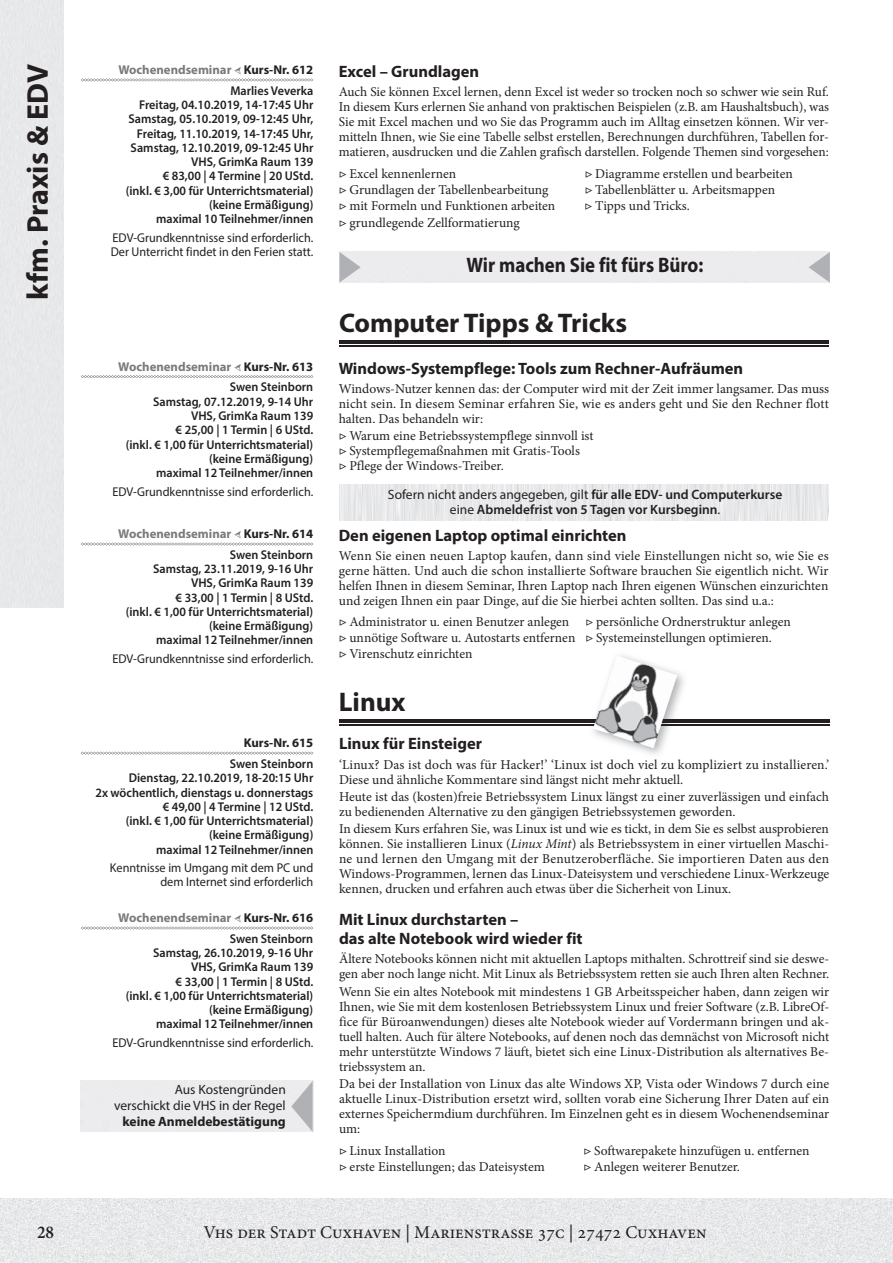
<style>
.page{position:relative;width:893px;height:1263px;background:#fff}
.page>*{position:absolute;margin:0;border:0;box-sizing:border-box;transform-origin:0 0}
.t1{font:700 30px "Myriad Pro";color:#231f20}
.t2{font:700 27px "Myriad Pro";color:#231f20}
.t3{font:700 21px "Myriad Pro";color:#231f20;scale:.9 1}
.t4{font:18px "Minion Pro";color:#231f20}
.t5{font:600 18px "Minion Pro";color:#231f20;scale:.96 1}
.t6{font:700 16.5px/19.5px "Myriad Pro";color:#231f20}
.t7{font:13.5px/15px "Minion Pro";color:#231f20;text-align:justify}
.t8{font:600 13.5px/15px "Myriad Pro";color:#231f20;text-align:center}
.t9{font:13.5px/15.8px "Myriad Pro";color:#231f20;text-align:right}
.t10{font:700 13.5px "Myriad Pro";color:#231f20}
.t11{font:600 12.75px/14.2px "Myriad Pro";color:#231f20;text-align:right;scale:.96 1}
.t12{font:12.75px/14.2px "Myriad Pro";color:#231f20;text-align:right;scale:.96 1}
.t13{font:700 12.75px/20.7px "Myriad Pro";color:#787a7d;text-align:right}
.t14{font:700 12.75px "Myriad Pro";color:#231f20}
.s1{font-family:"Minion Pro";font-weight:400}
.s2{color:#231f20}
.s3{font-weight:600;color:#231f20}
.s4{font-weight:400}
.s5{font-style:italic}
</style>
<div class="page">
<img style="left:0;top:1198px;width:893px;height:65px">
<div style="left:0;top:0;width:64px;height:607px;background:#e8e8ea"></div>
<svg style="left:81px;top:542px;width:232px;height:3px"></svg>
<svg style="left:339px;top:252px;width:22px;height:31px"></svg>
<svg style="left:809px;top:252px;width:21px;height:31px"></svg>
<svg style="left:81px;top:752px;width:232px;height:3px"></svg>
<hr style="left:339px;top:340px;width:490px;height:3px;background:#231f20">
<hr style="left:339px;top:345px;width:490px;height:1px;background:#231f20">
<svg style="left:81px;top:375px;width:232px;height:3px"></svg>
<img style="left:339px;top:484px;width:489px;height:36px">
<svg style="left:81px;top:926px;width:232px;height:3px"></svg>
<svg style="left:81px;top:78px;width:232px;height:3px"></svg>
<hr style="left:339px;top:719px;width:490px;height:3px;background:#231f20">
<hr style="left:339px;top:724px;width:490px;height:1px;background:#231f20">
<img style="left:589px;top:672px;width:99px;height:82px">
<img style="left:589px;top:719px;width:99px;height:3px">
<img style="left:589px;top:724px;width:99px;height:1px">
<img style="left:593px;top:655px;width:84px;height:93px">
<svg style="left:291px;top:1081px;width:22px;height:51px"></svg>
<h1 class="t1" style="left:18px;top:299px;width:237px;rotate:-90deg">kfm. Praxis &amp; EDV</h1>
<p class="t13" style="left:118px;top:59px;width:197px">Wochenendseminar <span class="s1">←</span> <span class="s2">Kurs-Nr. 612<br></span><span class="s3">Marlies Veverka</span></p>
<p class="t11" style="left:126px;top:97px;width:197px">Freitag, 04.10.2019, 14-17:45 Uhr<br>Samstag, 05.10.2019, 09-12:45 Uhr,<br>Freitag, 11.10.2019, 14-17:45 Uhr,<br>Samstag, 12.10.2019, 09-12:45 Uhr<br>VHS, GrimKa Raum 139<br>€ 83,00 | 4 Termine | 20 UStd.<br>(inkl. € 3,00 für Unterrichtsmaterial) (keine Ermäßigung)<br>maximal 10 Teilnehmer/innen</p>
<p class="t12" style="left:111px;top:230px;width:213px;text-align:left">EDV-Grundkenntnisse sind erforderlich.<br>Der Unterricht findet in den Ferien statt.</p>
<p class="t13" style="left:118px;top:356px;width:197px">Wochenendseminar <span class="s1">←</span> <span class="s2">Kurs-Nr. 613<br></span><span class="s3">Swen Steinborn</span></p>
<p class="t11" style="left:126px;top:394px;width:197px">Samstag, 07.12.2019, 9-14 Uhr<br>VHS, GrimKa Raum 139<br>€ 25,00 | 1 Termin | 6 UStd.<br>(inkl. € 1,00 für Unterrichtsmaterial) (keine Ermäßigung)<br>maximal 12 Teilnehmer/innen</p>
<p class="t12" style="left:112px;top:484px;width:211px">EDV-Grundkenntnisse sind erforderlich.</p>
<p class="t13" style="left:118px;top:523px;width:197px">Wochenendseminar <span class="s1">←</span> <span class="s2">Kurs-Nr. 614<br></span><span class="s3">Swen Steinborn</span></p>
<p class="t11" style="left:126px;top:561px;width:197px">Samstag, 23.11.2019, 9-16 Uhr<br>VHS, GrimKa Raum 139<br>€ 33,00 | 1 Termin | 8 UStd.<br>(inkl. € 1,00 für Unterrichtsmaterial) (keine Ermäßigung)<br>maximal 12 Teilnehmer/innen</p>
<p class="t12" style="left:112px;top:651px;width:211px">EDV-Grundkenntnisse sind erforderlich.</p>
<p class="t14" style="left:244px;top:735px;width:71px">Kurs-Nr. 615</p>
<p class="t11" style="left:95px;top:756px;width:228px">Swen Steinborn<br>Dienstag, 22.10.2019, 18-20:15 Uhr<br>2x wöchentlich, dienstags u. donnerstags € 49,00 | 4 Termine | 12 UStd.<br>(inkl. € 1,00 für Unterrichtsmaterial) (keine Ermäßigung)<br>maximal 12 Teilnehmer/innen</p>
<p class="t12" style="left:110px;top:860px;width:213px">Kenntnisse im Umgang mit dem PC und dem Internet sind erforderlich</p>
<p class="t13" style="left:118px;top:907px;width:197px">Wochenendseminar <span class="s1">←</span> <span class="s2">Kurs-Nr. 616<br></span><span class="s3">Swen Steinborn</span></p>
<p class="t11" style="left:126px;top:945px;width:197px">Samstag, 26.10.2019, 9-16 Uhr<br>VHS, GrimKa Raum 139<br>€ 33,00 | 1 Termin | 8 UStd.<br>(inkl. € 1,00 für Unterrichtsmaterial) (keine Ermäßigung)<br>maximal 12 Teilnehmer/innen</p>
<p class="t12" style="left:112px;top:1035px;width:211px">EDV-Grundkenntnisse sind erforderlich.</p>
<p class="t9" style="left:114px;top:1081px;width:173px">Aus Kostengründen<br>verschickt die VHS in der Regel</p>
<p class="t10" style="left:122px;top:1112px;width:165px">keine Anmeldebestätigung</p>
<p class="t6" style="left:339px;top:61px;width:142px">Excel – Grundlagen</p>
<p class="t7" style="left:339px;top:84px;width:492px">Auch Sie können Excel lernen, denn Excel ist weder so trocken noch so schwer wie sein Ruf.<br>In diesem Kurs erlernen Sie anhand von praktischen Beispielen (z.B. am Haushaltsbuch), was Sie mit Excel machen und wo Sie das Programm auch im Alltag einsetzen können. Wir ver&shy;mitteln Ihnen, wie Sie eine Tabelle selbst erstellen, Berechnungen durchführen, Tabellen for&shy;matieren, ausdrucken und die Zahlen grafisch darstellen. Folgende Themen sind vorgesehen:</p>
<p class="t7" style="left:339px;top:166px;width:119px">▷ Excel kennenlernen</p>
<p class="t7" style="left:585px;top:166px;width:210px">▷ Diagramme erstellen und bearbeiten</p>
<p class="t7" style="left:339px;top:182px;width:211px">▷ Grundlagen der Tabellenbearbeitung</p>
<p class="t7" style="left:585px;top:182px;width:192px">▷ Tabellenblätter u. Arbeitsmappen</p>
<p class="t7" style="left:339px;top:199px;width:218px">▷ mit Formeln und Funktionen arbeiten</p>
<p class="t7" style="left:585px;top:199px;width:107px">▷ Tipps und Tricks.</p>
<p class="t7" style="left:339px;top:215px;width:182px">▷ grundlegende Zellformatierung</p>
<h3 class="t3" style="left:467px;top:251px;width:264px">Wir machen Sie fit fürs Büro:</h3>
<h2 class="t2" style="left:339px;top:305px;width:290px">Computer Tipps &amp; Tricks</h2>
<p class="t6" style="left:339px;top:358px;width:406px">Windows-Systempflege: Tools zum Rechner-Aufräumen</p>
<p class="t7" style="left:339px;top:381px;width:492px">Windows-Nutzer kennen das: der Computer wird mit der Zeit immer langsamer. Das muss nicht sein. In diesem Seminar erfahren Sie, wie es anders geht und Sie den Rechner flott halten. Das behandeln wir:</p>
<p class="t7" style="left:339px;top:428px;width:256px;text-align:left">▷ Warum eine Betriebssystempflege sinnvoll ist ▷ Systempflegemaßnahmen mit Gratis-Tools<br>▷ Pflege der Windows-Treiber.</p>
<p class="t8" style="left:388px;top:486px;width:396px"><span class="s4">Sofern nicht anders angegeben, gilt</span> für alle EDV- und Computerkurse <span class="s4">eine</span> Abmeldefrist von 5 Tagen vor Kursbeginn<span class="s4">.</span></p>
<p class="t6" style="left:339px;top:525px;width:289px">Den eigenen Laptop optimal einrichten</p>
<p class="t7" style="left:339px;top:549px;width:491px">Wenn Sie einen neuen Laptop kaufen, dann sind viele Einstellungen nicht so, wie Sie es gerne hätten. Und auch die schon installierte Software brauchen Sie eigentlich nicht. Wir helfen Ihnen in diesem Seminar, Ihren Laptop nach Ihren eigenen Wünschen einzurichten und zeigen Ihnen ein paar Dinge, auf die Sie hierbei achten sollten. Das sind u.a.:</p>
<p class="t7" style="left:339px;top:613px;width:453px;line-height:16.4px;text-align:left">▷ Administrator u. einen Benutzer anlegen ▷ persönliche Ordnerstruktur anlegen ▷ unnötige Software u. Autostarts entfernen ▷ Systemeinstellungen optimieren.<br>▷ Virenschutz einrichten</p>
<h2 class="t2" style="left:339px;top:684px;width:68px">Linux</h2>
<p class="t6" style="left:339px;top:733px;width:144px">Linux für Einsteiger</p>
<p class="t7" style="left:339px;top:757px;width:492px">‘Linux? Das ist doch was für Hacker!’ ‘Linux ist doch viel zu kompliziert zu installieren.’<br>Diese und ähnliche Kommentare sind längst nicht mehr aktuell.</p>
<p class="t7" style="left:339px;top:789px;width:492px">Heute ist das (kosten)freie Betriebssystem Linux längst zu einer zuverlässigen und einfach zu bedienenden Alternative zu den gängigen Betriebssystemen geworden.</p>
<p class="t7" style="left:339px;top:821px;width:492px">In diesem Kurs erfahren Sie, was Linux ist und wie es tickt, in dem Sie es selbst ausprobieren können. Sie installieren Linux (<span class="s5">Linux Mint</span>) als Betriebssystem in einer virtuellen Maschi&shy;ne und lernen den Umgang mit der Benutzeroberfläche. Sie importieren Daten aus den Windows-Programmen, lernen das Linux-Dateisystem und verschiedene Linux-Werkzeuge kennen, drucken und erfahren auch etwas über die Sicherheit von Linux.</p>
<p class="t6" style="left:339px;top:909px;width:245px">Mit Linux durchstarten –<br>das alte Notebook wird wieder fit</p>
<p class="t7" style="left:339px;top:952px;width:492px">Ältere Notebooks können nicht mit aktuellen Laptops mithalten. Schrottreif sind sie deswe&shy;gen aber noch lange nicht. Mit Linux als Betriebssystem retten sie auch Ihren alten Rechner.</p>
<p class="t7" style="left:339px;top:984px;width:492px">Wenn Sie ein altes Notebook mit mindestens 1 GB Arbeitsspeicher haben, dann zeigen wir Ihnen, wie Sie mit dem kostenlosen Betriebssystem Linux und freier Software (z.B. LibreOf&shy;fice für Büroanwendungen) dieses alte Notebook wieder auf Vordermann bringen und ak&shy;tuell halten. Auch für ältere Notebooks, auf denen noch das demnächst von Microsoft nicht mehr unterstützte Windows 7 läuft, bietet sich eine Linux-Distribution als alternatives Be&shy;triebssystem an.</p>
<p class="t7" style="left:339px;top:1076px;width:492px">Da bei der Installation von Linux das alte Windows XP, Vista oder Windows 7 durch eine aktuelle Linux-Distribution ersetzt wird, sollten vorab eine Sicherung Ihrer Daten auf ein externes Speichermdium durchführen. Im Einzelnen geht es in diesem Wochenendseminar um:</p>
<p class="t7" style="left:339px;top:1143px;width:108px">▷ Linux Installation</p>
<p class="t7" style="left:583px;top:1143px;width:228px">▷ Softwarepakete hinzufügen u. entfernen</p>
<p class="t7" style="left:339px;top:1159px;width:207px">▷ erste Einstellungen; das Dateisystem</p>
<p class="t7" style="left:583px;top:1159px;width:158px">▷ Anlegen weiterer Benutzer.</p>
<h3 class="t5" style="left:37px;top:1219px;width:19px">28</h3>
<h3 class="t4" style="left:204px;top:1220px;width:504px">Vhs der Stadt Cuxhaven | Marienstrasse 37c | 27472 Cuxhaven</h3>
</div>
